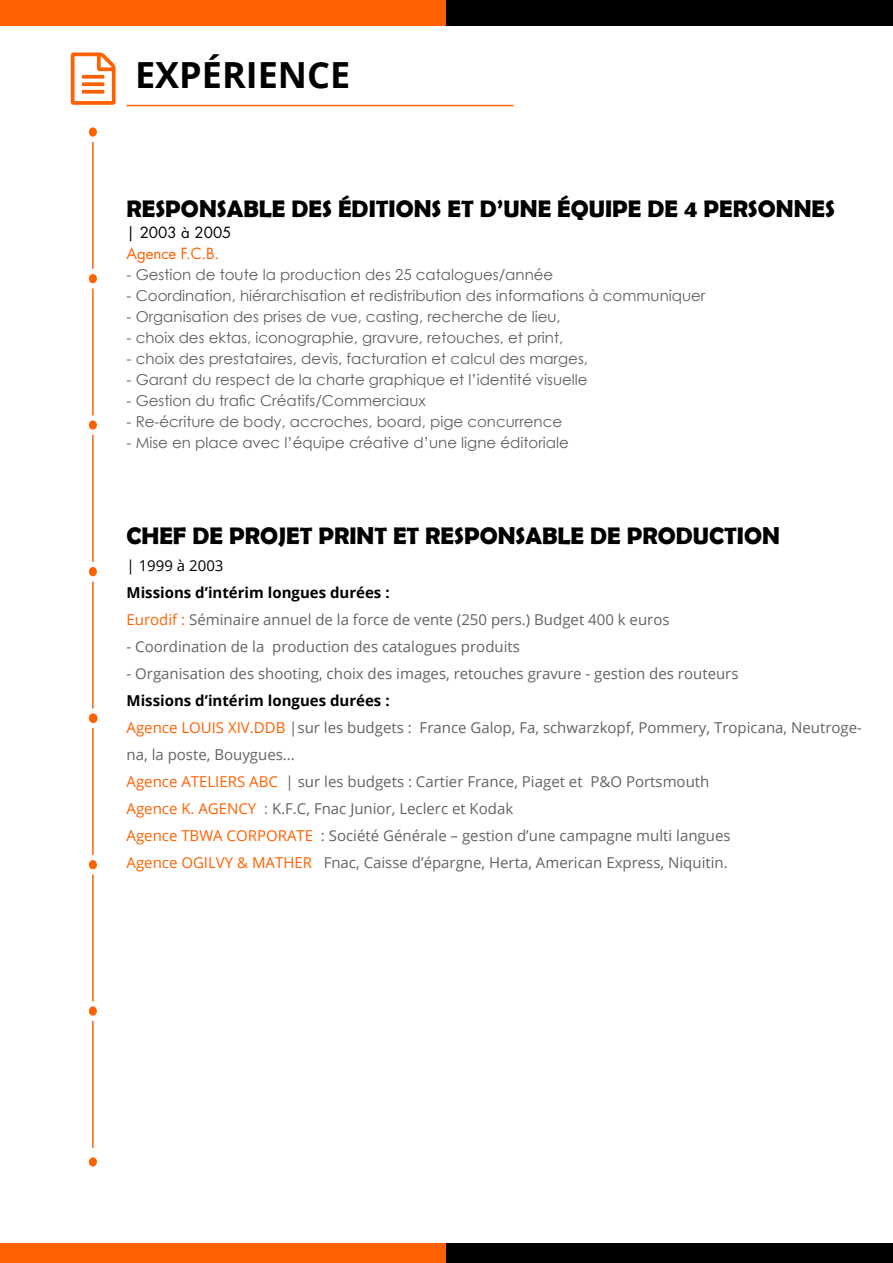
<style>
.page{position:relative;width:893px;height:1263px;background:#fff}
.page>*{position:absolute;margin:0;border:0;box-sizing:border-box;transform-origin:0 0}
.t1{font:700 36px "Open Sans";color:#000}
.t2{font:700 24px "Berlin Sans FB Demi";color:#000}
.t3{font:15px/27px "Open Sans";color:#646363}
.t4{font:15px "Century Gothic";color:#5f5f5f}
.t5{font:700 15px "Open Sans";color:#000}
.t6{font:15px "Futura Std";color:#ff6100}
.t7{font:15px "Futura Std";color:#000}
.t8{font:15px "Open Sans";color:#000}
.s1{color:#ff6100}
.s2{color:#808080}
</style>
<div class="page">
<div style="left:0;top:0;width:446px;height:26px;background:#ff6100"></div>
<div style="left:0;top:1243px;width:446px;height:20px;background:#ff6100"></div>
<div style="left:446px;top:0;width:447px;height:26px;background:#000"></div>
<div style="left:446px;top:1243px;width:447px;height:20px;background:#000"></div>
<svg style="left:71px;top:52px;width:45px;height:53px"></svg>
<hr style="left:127px;top:105px;width:386px;height:1px;background:#ff6100">
<hr style="left:92px;top:142px;width:2px;height:127px;background:#ff6100">
<hr style="left:92px;top:288px;width:2px;height:127px;background:#ff6100">
<div style="left:90px;top:128px;width:6px;height:8px;background:#ff6100;border-radius:50%"></div>
<div style="left:89px;top:127px;width:8px;height:10px;border:2px solid #ff6100;border-radius:50%"></div>
<div style="left:90px;top:275px;width:6px;height:7px;background:#ff6100;border-radius:50%"></div>
<div style="left:89px;top:274px;width:8px;height:9px;border:2px solid #ff6100;border-radius:50%"></div>
<hr style="left:92px;top:435px;width:2px;height:127px;background:#ff6100">
<hr style="left:92px;top:581px;width:2px;height:127px;background:#ff6100">
<div style="left:90px;top:421px;width:6px;height:8px;background:#ff6100;border-radius:50%"></div>
<div style="left:89px;top:420px;width:8px;height:10px;border:2px solid #ff6100;border-radius:50%"></div>
<div style="left:90px;top:568px;width:6px;height:7px;background:#ff6100;border-radius:50%"></div>
<div style="left:89px;top:567px;width:8px;height:9px;border:2px solid #ff6100;border-radius:50%"></div>
<div style="left:89px;top:714px;width:9px;height:9px;border:2px solid #ff6100;border-radius:50%"></div>
<hr style="left:92px;top:728px;width:2px;height:127px;background:#ff6100">
<hr style="left:92px;top:874px;width:2px;height:127px;background:#ff6100">
<div style="left:90px;top:714px;width:6px;height:8px;background:#ff6100;border-radius:50%"></div>
<div style="left:89px;top:713px;width:8px;height:10px;border:2px solid #ff6100;border-radius:50%"></div>
<div style="left:90px;top:861px;width:6px;height:7px;background:#ff6100;border-radius:50%"></div>
<div style="left:89px;top:860px;width:8px;height:9px;border:2px solid #ff6100;border-radius:50%"></div>
<hr style="left:92px;top:1021px;width:2px;height:127px;background:#ff6100">
<div style="left:90px;top:1007px;width:6px;height:8px;background:#ff6100;border-radius:50%"></div>
<div style="left:89px;top:1006px;width:8px;height:10px;border:2px solid #ff6100;border-radius:50%"></div>
<div style="left:90px;top:1158px;width:6px;height:8px;background:#ff6100;border-radius:50%"></div>
<div style="left:89px;top:1157px;width:8px;height:9px;border:2px solid #ff6100;border-radius:50%"></div>
<p class="t1" style="left:135px;top:49px;width:217px">EXPÉRIENCE</p>
<p class="t2" style="left:127px;top:195px;width:710px">RESPONSABLE DES ÉDITIONS ET D’UNE ÉQUIPE DE 4 PERSONNES</p>
<p class="t7" style="left:127px;top:223px;width:106px">| 2003 à 2005</p>
<p class="t6" style="left:127px;top:244px;width:94px">Agence F.C.B.</p>
<p class="t4" style="left:127px;top:264px;width:428px">- Gestion de toute la production des 25 catalogues/année</p>
<p class="t4" style="left:127px;top:285px;width:580px">- Coordination, hiérarchisation et redistribution des informations à communiquer</p>
<p class="t4" style="left:127px;top:306px;width:436px">- Organisation des prises de vue, casting, recherche de lieu,</p>
<p class="t4" style="left:127px;top:327px;width:438px">- choix des ektas, iconographie, gravure, retouches, et print,</p>
<p class="t4" style="left:127px;top:348px;width:463px">- choix des prestataires, devis, facturation et calcul des marges,</p>
<p class="t4" style="left:127px;top:369px;width:463px">- Garant du respect de la charte graphique et l’identité visuelle</p>
<p class="t4" style="left:127px;top:390px;width:301px">- Gestion du trafic Créatifs/Commerciaux</p>
<p class="t4" style="left:127px;top:411px;width:437px">- Re-écriture de body, accroches, board, pige concurrence</p>
<p class="t4" style="left:127px;top:432px;width:444px">- Mise en place avec l’équipe créative d’une ligne éditoriale</p>
<p class="t2" style="left:127px;top:522px;width:655px">CHEF DE PROJET PRINT ET RESPONSABLE DE PRODUCTION</p>
<p class="t8" style="left:127px;top:555px;width:98px">| 1999 à 2003</p>
<p class="t5" style="left:127px;top:582px;width:265px">Missions d’intérim longues durées :</p>
<p class="t3" style="left:127px;top:606px;width:544px"><span class="s1">Eurodif :</span> Séminaire annuel de la force de vente (250 pers.) Budget 400 k euros</p>
<p class="t3" style="left:127px;top:633px;width:395px">- Coordination de la production des catalogues produits</p>
<p class="t3" style="left:127px;top:660px;width:613px">- Organisation des shooting, choix des images, retouches gravure - gestion des routeurs</p>
<p class="t5" style="left:127px;top:690px;width:265px">Missions d’intérim longues durées :</p>
<p class="t3" style="left:127px;top:714px;width:737px"><span class="s1">Agence LOUIS XIV.DDB</span> |sur les budgets : France Galop, Fa, schwarzkopf, Pommery, Tropicana, Neutroge&shy;na, la poste, Bouygues...</p>
<p class="t3" style="left:127px;top:768px;width:584px"><span class="s1">Agence ATELIERS ABC</span> | sur les budgets : Cartier France, Piaget et P&amp;O Portsmouth</p>
<p class="t3" style="left:127px;top:795px;width:388px"><span class="s1">Agence K. AGENCY</span> <span class="s2">:</span> K.F.C, Fnac Junior, Leclerc et Kodak</p>
<p class="t3" style="left:127px;top:822px;width:606px"><span class="s1">Agence TBWA CORPORATE</span> : Société Générale – gestion d’une campagne multi langues</p>
<p class="t3" style="left:127px;top:849px;width:603px"><span class="s1">Agence OGILVY &amp; MATHER</span> Fnac, Caisse d’épargne, Herta, American Express, Niquitin.</p>
</div>
